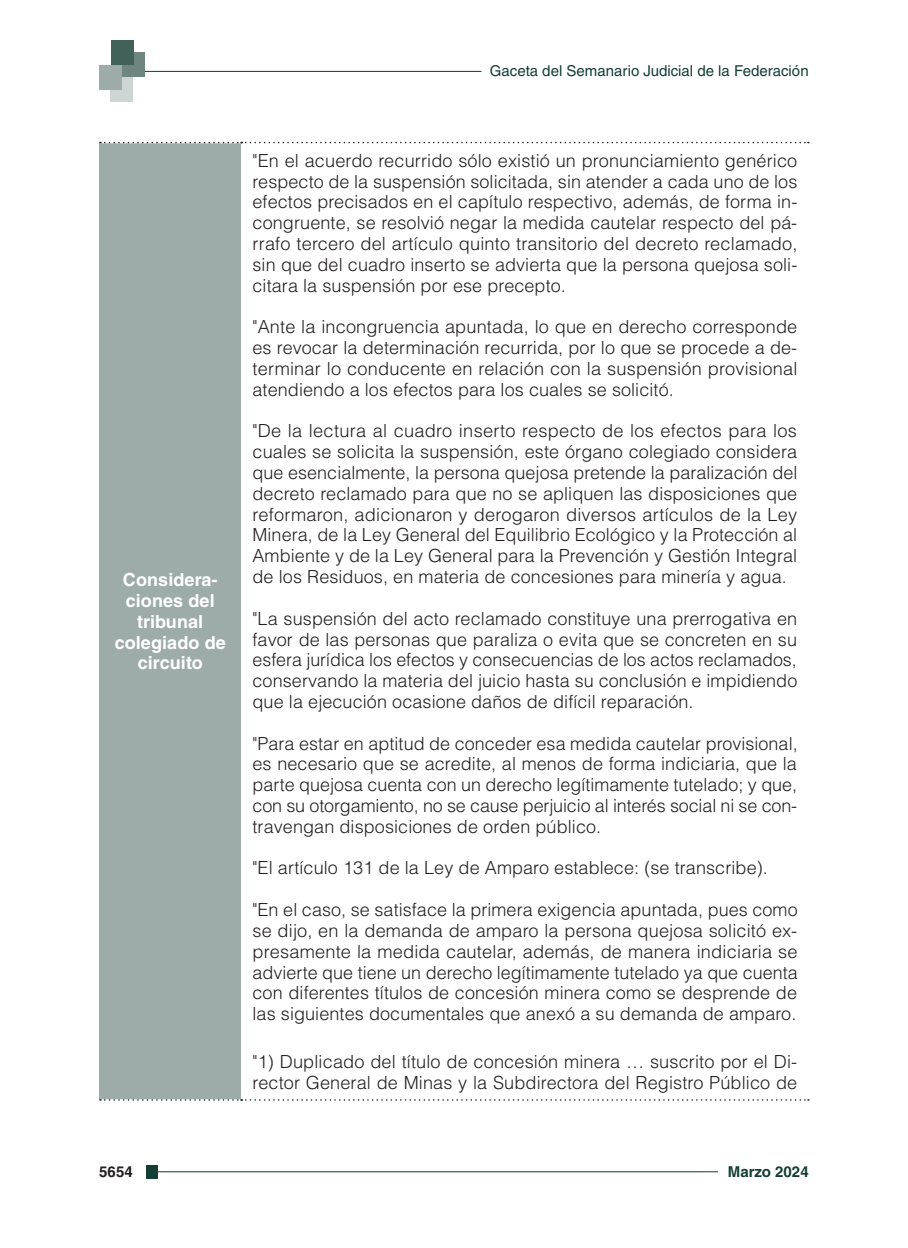
<style>
.page{position:relative;width:908px;height:1248px;background:#fff}
.page>*{position:absolute;margin:0;border:0;box-sizing:border-box;transform-origin:0 0}
.t1{font:300 18px/20.8px "Helvetica LT Std";letter-spacing:.005em;color:#231f20;text-align:justify}
.t2{font:700 18px/20.8px "Helvetica LT Std";letter-spacing:.005em;color:#fff;text-align:center}
.t3{font:15px "Helvetica LT Std";color:#143d35}
.t4{font:700 15px "Helvetica LT Std";color:#143d35}
.t5{font:700 15px "Helvetica LT Std";color:#231f20}
</style>
<div class="page">
<hr style="left:145px;top:71px;width:336px;height:1px;background:#143d35">
<div style="left:111px;top:77px;width:22px;height:25px;background:#ced5d3"></div>
<div style="left:99px;top:65px;width:23px;height:24px;background:#9daca8"></div>
<div style="left:122px;top:52px;width:22px;height:25px;background:#6f857f"></div>
<div style="left:111px;top:40px;width:22px;height:25px;background:#426159"></div>
<hr style="left:157px;top:1171px;width:560px;height:1px;background:#143d35">
<div style="left:146px;top:1164px;width:12px;height:14px;background:#143d35"></div>
<div style="left:99px;top:142px;width:142px;height:957px;background:#9daca8"></div>
<svg style="left:100px;top:142px;width:708px;height:1px"></svg>
<svg style="left:100px;top:1099px;width:708px;height:1px"></svg>
<p class="t3" style="left:489px;top:62px;width:320px">Gaceta del Semanario Judicial de la Federación</p>
<p class="t2" style="left:115px;top:569px;width:113px">Considera&shy;ciones del tribunal colegiado de circuito</p>
<p class="t1" style="left:252px;top:150px;width:546px">"En el acuerdo recurrido sólo existió un pronunciamiento genérico respecto de la suspensión solicitada, sin atender a cada uno de los efectos precisados en el capítulo respectivo, además, de forma in&shy;congruente, se resolvió negar la medida cautelar respecto del pá&shy;rrafo tercero del artículo quinto transitorio del decreto reclamado, sin que del cuadro inserto se advierta que la persona quejosa soli&shy;citara la suspensión por ese precepto.</p>
<p class="t1" style="left:252px;top:316px;width:546px">"Ante la incongruencia apuntada, lo que en derecho corresponde es revocar la determinación recurrida, por lo que se procede a de&shy;terminar lo conducente en relación con la suspensión provisional atendiendo a los efectos para los cuales se solicitó.</p>
<p class="t1" style="left:252px;top:420px;width:546px">"De la lectura al cuadro inserto respecto de los efectos para los cuales se solicita la suspensión, este órgano colegiado considera que esencialmente, la persona quejosa pretende la paralización del decreto reclamado para que no se apliquen las disposiciones que reformaron, adicionaron y derogaron diversos artículos de la Ley Minera, de la Ley General del Equilibrio Ecológico y la Protección al Ambiente y de la Ley General para la Prevención y Gestión Integral de los Residuos, en materia de concesiones para minería y agua.</p>
<p class="t1" style="left:252px;top:607px;width:546px">"La suspensión del acto reclamado constituye una prerrogativa en favor de las personas que paraliza o evita que se concreten en su esfera jurídica los efectos y consecuencias de los actos reclamados, conservando la materia del juicio hasta su conclusión e impidiendo que la ejecución ocasione daños de difícil reparación.</p>
<p class="t1" style="left:252px;top:732px;width:546px">"Para estar en aptitud de conceder esa medida cautelar provisional, es necesario que se acredite, al menos de forma indiciaria, que la parte quejosa cuenta con un derecho legítimamente tutelado; y que, con su otorgamiento, no se cause perjuicio al interés social ni se con&shy;travengan disposiciones de orden público.</p>
<p class="t1" style="left:252px;top:857px;width:516px">"El artículo 131 de la Ley de Amparo establece: (se transcribe).</p>
<p class="t1" style="left:252px;top:899px;width:546px">"En el caso, se satisface la primera exigencia apuntada, pues como se dijo, en la demanda de amparo la persona quejosa solicitó ex&shy;presamente la medida cautelar, además, de manera indiciaria se advierte que tiene un derecho legítimamente tutelado ya que cuenta con diferentes títulos de concesión minera como se desprende de las siguientes documentales que anexó a su demanda de amparo.</p>
<p class="t1" style="left:252px;top:1050px;width:546px">"1) Duplicado del título de concesión minera … suscrito por el Di&shy;rector General de Minas y la Subdirectora del Registro Público de</p>
<p class="t5" style="left:99px;top:1162px;width:35px">5654</p>
<p class="t4" style="left:727px;top:1162px;width:82px">Marzo 2024</p>
</div>
